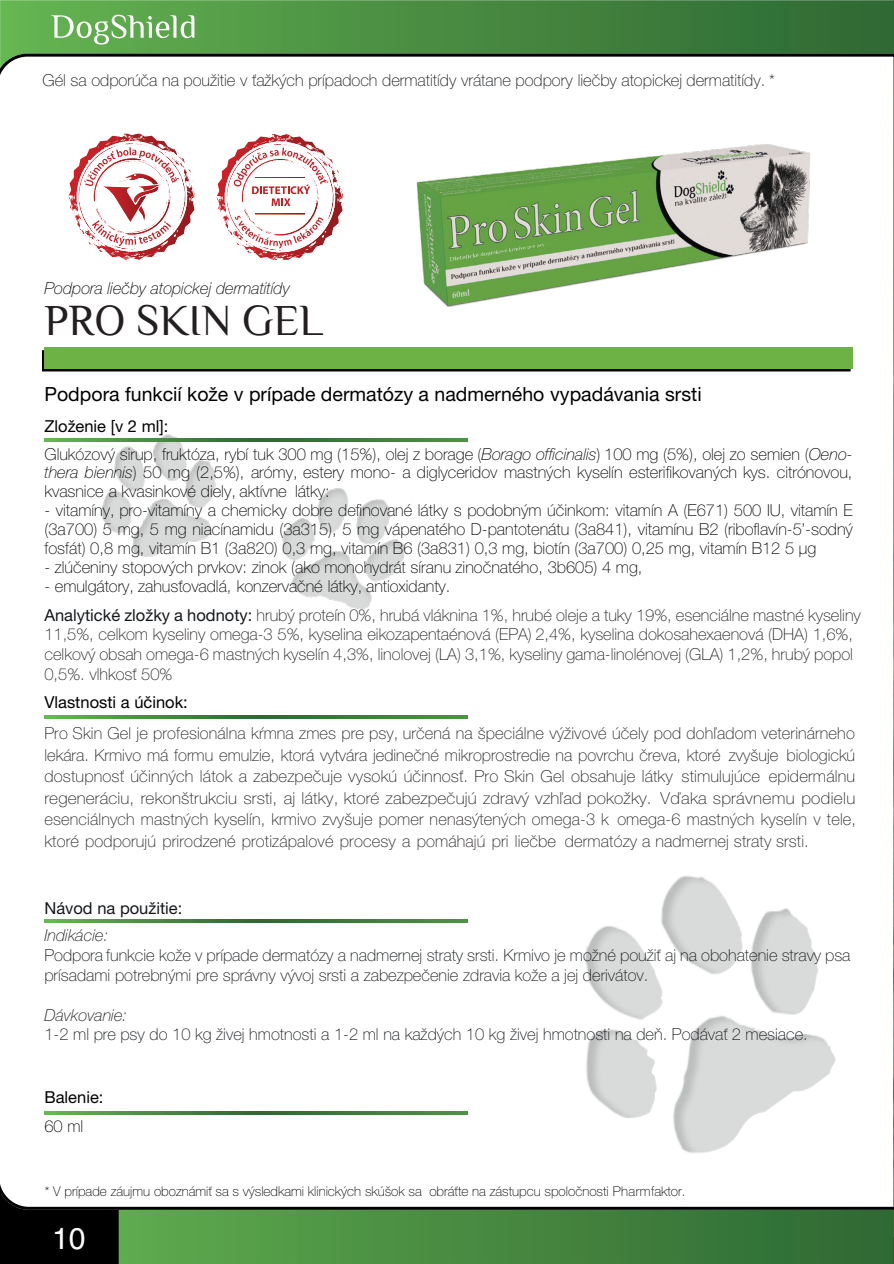
<style>
.page{position:relative;width:894px;height:1264px;background:#fff}
.page>*{position:absolute;margin:0;border:0;box-sizing:border-box;transform-origin:0 0}
.t1{font:43.5px "Philosopher";color:#231f20}
.t2{font:30px "Helvetica CE";color:#fff}
.t3{font:19.5px "Helvetica Neue CE";color:#000001}
.t4{font:16.5px/21.6px "Helvetica Neue CE Thin";color:#231f20;text-align:justify}
.t5{font:16.5px/18.9px "Helvetica Neue CE Thin";color:#000001;text-align:justify}
.t6{font:16.5px/19.8px "Helvetica Neue CE Thin";color:#14171a}
.t7{font:16.5px "Helvetica Neue CE";color:#000001}
.t8{font:italic 16.5px "Helvetica Neue CE Thin";color:#000001}
.t9{font:italic 16.5px "Helvetica Neue CE Thin";color:#14171a}
.t10{font:16.5px "Helvetica Neue CE";color:#14171a}
.t11{font:13.5px "Helvetica Neue CE Thin";color:#000001}
.s1{font-style:italic}
.s2{color:#000001}
.s3{font-family:"Helvetica Neue CE";color:#14171a}
</style>
<div class="page">
<hr style="left:893px;top:0;width:1px;height:1263px;background:#000001">
<img style="left:893px;top:86px;width:1px;height:1149px">
<svg style="left:0;top:1184px;width:893px;height:79px"></svg>
<div style="left:42px;top:350px;width:808px;height:21px;background:#000001"></div>
<div style="left:44px;top:347px;width:808px;height:22px;background:#6cb244"></div>
<img style="left:282px;top:488px;width:123px;height:122px">
<img style="left:511px;top:876px;width:379px;height:325px">
<img style="left:76px;top:434px;width:164px;height:123px">
<svg style="left:44px;top:715px;width:423px;height:3px"></svg>
<svg style="left:44px;top:438px;width:423px;height:3px"></svg>
<svg style="left:44px;top:919px;width:423px;height:3px"></svg>
<svg style="left:44px;top:1111px;width:423px;height:3px"></svg>
<svg style="left:0;top:0;width:893px;height:54px;background:#488a41"></svg>
<svg style="left:51px;top:15px;width:143px;height:30px"></svg>
<hr style="left:893px;top:0;width:1px;height:54px;background:#2f6833">
<svg style="left:0;top:54px;width:894px;height:32px"></svg>
<img style="left:99px;top:134px;width:38px;height:9px">
<img style="left:103px;top:252px;width:55px;height:8px">
<svg style="left:68px;top:143px;width:126px;height:109px"></svg>
<img style="left:247px;top:134px;width:29px;height:10px">
<img style="left:255px;top:253px;width:50px;height:7px">
<svg style="left:216px;top:144px;width:127px;height:109px"></svg>
<img style="left:416px;top:144px;width:394px;height:163px">
<img style="left:449px;top:243px;width:1px;height:18px">
<img style="left:674px;top:193px;width:52px;height:13px">
<img style="left:450px;top:238px;width:224px;height:41px">
<p class="t6" style="left:42px;top:72px;width:734px">Gél sa odporúča na použitie v ťažkých prípadoch dermatitídy vrátane podpory liečby atopickej dermatitídy. *</p>
<p class="t8" style="left:44px;top:282px;width:247px">Podpora liečby atopickej dermatitídy</p>
<h1 class="t1" style="left:44px;top:295px;width:280px">PRO SKIN GEL</h1>
<p class="t3" style="left:44px;top:387px;width:658px">Podpora funkcií kože v prípade dermatózy a nadmerného vypadávania srsti</p>
<p class="t7" style="left:44px;top:419px;width:125px">Zloženie [v 2 ml]:</p>
<p class="t5" style="left:44px;top:445px;width:809px">Glukózový sirup, fruktóza, rybí tuk 300 mg (15%), olej z borage (<span class="s1">Borago officinalis</span>) 100 mg (5%), olej zo semien (<span class="s1">Oeno&shy;thera biennis</span>) 50 mg (2,5%), arómy, estery mono- a diglyceridov mastných kyselín esterifikovaných kys. citrónovou, kvasnice a kvasinkové diely, aktívne látky:</p>
<p class="t5" style="left:44px;top:502px;width:809px">- vitamíny, pro-vitamíny a chemicky dobre definované látky s podobným účinkom: vitamín A (E671) 500 IU, vitamín E (3a700) 5 mg, 5 mg niacínamidu (3a315), 5 mg vápenatého D-pantotenátu (3a841), vitamínu B2 (riboflavín-5’-sodný fosfát) 0,8 mg, vitamín B1 (3a820) 0,3 mg, vitamín B6 (3a831) 0,3 mg, biotín (3a700) 0,25 mg, vitamín B12 5 µg</p>
<p class="t5" style="left:44px;top:559px;width:599px">- zlúčeniny stopových prvkov: zinok (ako monohydrát síranu zinočnatého, 3b605) 4 mg,</p>
<p class="t4" style="left:44px;top:573px;width:817px;line-height:28.8px"><span class="s2">- emulgátory, zahusťovadlá, konzervačné látky, antioxidanty.<br></span><span class="s3">Analytické zložky a hodnoty:</span> hrubý proteín 0%, hrubá vláknina 1%, hrubé oleje a tuky 19%, esenciálne mastné kyseliny</p>
<p class="t4" style="left:44px;top:626px;width:809px;line-height:19.8px">11,5%, celkom kyseliny omega-3 5%, kyselina eikozapentaénová (EPA) 2,4%, kyselina dokosahexaenová (DHA) 1,6%, celkový obsah omega-6 mastných kyselín 4,3%, linolovej (LA) 3,1%, kyseliny gama-linolénovej (GLA) 1,2%, hrubý popol 0,5%. vlhkosť 50%</p>
<p class="t7" style="left:44px;top:696px;width:145px">Vlastnosti a účinok:</p>
<p class="t4" style="left:44px;top:723px;width:813px">Pro Skin Gel je profesionálna kŕmna zmes pre psy, určená na špeciálne výživové účely pod dohľadom veterinárneho lekára. Krmivo má formu emulzie, ktorá vytvára jedinečné mikroprostredie na povrchu čreva, ktoré zvyšuje biologickú dostupnosť účinných látok a zabezpečuje vysokú účinnosť. Pro Skin Gel obsahuje látky stimulujúce epidermálnu regeneráciu, rekonštrukciu srsti, aj látky, ktoré zabezpečujú zdravý vzhľad pokožky. Vďaka správnemu podielu esenciálnych mastných kyselín, krmivo zvyšuje pomer nenasýtených omega-3 k omega-6 mastných kyselín v tele, ktoré podporujú prirodzené protizápalové procesy a pomáhajú pri liečbe dermatózy a nadmernej straty srsti.</p>
<p class="t10" style="left:44px;top:902px;width:139px">Návod na použitie:</p>
<p class="t9" style="left:44px;top:929px;width:65px">Indikácie:</p>
<p class="t6" style="left:44px;top:946px;width:807px">Podpora funkcie kože v prípade dermatózy a nadmernej straty srsti. Krmivo je možné použiť aj na obohatenie stravy psa prísadami potrebnými pre správny vývoj srsti a zabezpečenie zdravia kože a jej derivátov.</p>
<p class="t9" style="left:44px;top:1008px;width:84px">Dávkovanie:</p>
<p class="t6" style="left:44px;top:1025px;width:764px">1-2 ml pre psy do 10 kg živej hmotnosti a 1-2 ml na každých 10 kg živej hmotnosti na deň. Podávať 2 mesiace.</p>
<p class="t7" style="left:44px;top:1090px;width:60px">Balenie:</p>
<p class="t5" style="left:44px;top:1117px;width:40px">60 ml</p>
<p class="t11" style="left:45px;top:1186px;width:642px">* V prípade záujmu oboznámiť sa s výsledkami klinických skúšok sa obráťte na zástupcu spoločnosti Pharmfaktor.</p>
<h2 class="t2" style="left:52px;top:1227px;width:35px">10</h2>
</div>
